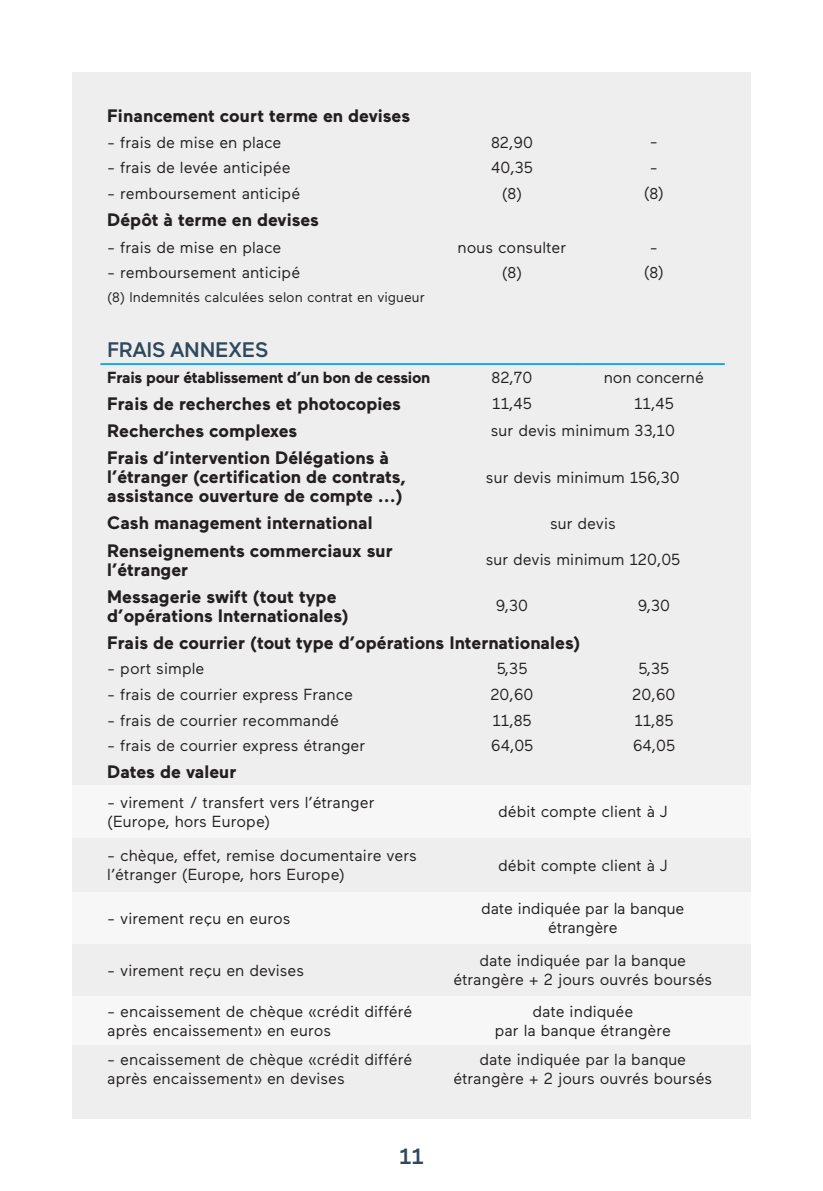
<style>
.page{position:relative;width:823px;height:1191px;background:#fff}
.page>*{position:absolute;margin:0;border:0;box-sizing:border-box;transform-origin:0 0}
.t1{font:500 22px "Maax";color:#2e495d}
.t2{font:500 21px "Maax";letter-spacing:-.02em;color:#2e495d}
.t3{font:700 18px/19px "Maax";color:#231f20}
.t4{font:16px/19px "Maax";color:#231f20}
.t5{font:700 16px "Maax";letter-spacing:-.02em;color:#231f20}
.t6{font:14px "Maax";color:#231f20}
</style>
<div class="page">
<div style="left:72px;top:72px;width:678px;height:1047px;background:#eeeeef"></div>
<div style="left:72px;top:785px;width:678px;height:53px;background:#f7f7f8"></div>
<div style="left:72px;top:892px;width:678px;height:51px;background:#f7f7f8"></div>
<div style="left:72px;top:996px;width:678px;height:48px;background:#f7f7f8"></div>
<hr style="left:100px;top:363px;width:341px;height:2px;background:#14abe3">
<hr style="left:441px;top:363px;width:141px;height:2px;background:#14abe3">
<hr style="left:582px;top:363px;width:142px;height:2px;background:#14abe3">
<p class="t3" style="left:107px;top:107px;width:304px">Financement court terme en devises</p>
<p class="t4" style="left:107px;top:133px;width:176px">- frais de mise en place</p>
<p class="t4" style="left:490px;top:133px;width:43px">82,90</p>
<p class="t4" style="left:649px;top:132px;width:10px">-</p>
<p class="t4" style="left:107px;top:158px;width:185px">- frais de levée anticipée</p>
<p class="t4" style="left:491px;top:158px;width:43px">40,35</p>
<p class="t4" style="left:649px;top:158px;width:10px">-</p>
<p class="t4" style="left:107px;top:184px;width:194px">- remboursement anticipé</p>
<p class="t4" style="left:501px;top:184px;width:22px">(8)</p>
<p class="t4" style="left:643px;top:183px;width:22px">(8)</p>
<p class="t3" style="left:107px;top:210px;width:213px">Dépôt à terme en devises</p>
<p class="t4" style="left:107px;top:238px;width:176px">- frais de mise en place</p>
<p class="t4" style="left:457px;top:238px;width:110px">nous consulter</p>
<p class="t4" style="left:649px;top:238px;width:10px">-</p>
<p class="t4" style="left:107px;top:263px;width:194px">- remboursement anticipé</p>
<p class="t4" style="left:501px;top:263px;width:22px">(8)</p>
<p class="t4" style="left:643px;top:262px;width:22px">(8)</p>
<p class="t6" style="left:107px;top:290px;width:319px">(8) Indemnités calculées selon contrat en vigueur</p>
<p class="t2" style="left:107px;top:339px;width:163px">FRAIS ANNEXES</p>
<p class="t5" style="left:107px;top:369px;width:324px">Frais pour établissement d’un bon de cession</p>
<p class="t4" style="left:491px;top:368px;width:42px">82,70</p>
<p class="t4" style="left:603px;top:368px;width:101px">non concerné</p>
<p class="t3" style="left:107px;top:394px;width:295px">Frais de recherches et photocopies</p>
<p class="t4" style="left:492px;top:394px;width:41px">11,45</p>
<p class="t4" style="left:633px;top:394px;width:41px">11,45</p>
<p class="t3" style="left:107px;top:421px;width:191px">Recherches complexes</p>
<p class="t4" style="left:490px;top:421px;width:185px">sur devis minimum 33,10</p>
<p class="t3" style="left:107px;top:449px;width:300px">Frais d’intervention Délégations à l’étranger (certification de contrats, assistance ouverture de compte ...)</p>
<p class="t4" style="left:485px;top:468px;width:195px">sur devis minimum 156,30</p>
<p class="t3" style="left:107px;top:514px;width:267px">Cash management international</p>
<p class="t4" style="left:549px;top:514px;width:67px">sur devis</p>
<p class="t3" style="left:107px;top:541px;width:287px">Renseignements commerciaux sur l’étranger</p>
<p class="t4" style="left:485px;top:550px;width:196px">sur devis minimum 120,05</p>
<p class="t3" style="left:107px;top:587px;width:243px">Messagerie swift (tout type d’opérations Internationales)</p>
<p class="t4" style="left:495px;top:596px;width:34px">9,30</p>
<p class="t4" style="left:637px;top:596px;width:34px">9,30</p>
<p class="t3" style="left:107px;top:633px;width:474px">Frais de courrier (tout type d’opérations Internationales)</p>
<p class="t4" style="left:107px;top:659px;width:98px">- port simple</p>
<p class="t4" style="left:496px;top:659px;width:32px">5,35</p>
<p class="t4" style="left:638px;top:659px;width:32px">5,35</p>
<p class="t4" style="left:107px;top:685px;width:247px">- frais de courrier express France</p>
<p class="t4" style="left:490px;top:685px;width:45px">20,60</p>
<p class="t4" style="left:632px;top:685px;width:45px">20,60</p>
<p class="t4" style="left:107px;top:711px;width:233px">- frais de courrier recommandé</p>
<p class="t4" style="left:492px;top:711px;width:40px">11,85</p>
<p class="t4" style="left:634px;top:711px;width:40px">11,85</p>
<p class="t4" style="left:107px;top:736px;width:259px">- frais de courrier express étranger</p>
<p class="t4" style="left:490px;top:736px;width:44px">64,05</p>
<p class="t4" style="left:632px;top:736px;width:44px">64,05</p>
<p class="t3" style="left:107px;top:763px;width:131px">Dates de valeur</p>
<p class="t4" style="left:107px;top:793px;width:268px">- virement / transfert vers l’étranger (Europe, hors Europe)</p>
<p class="t4" style="left:498px;top:802px;width:171px">débit compte client à J</p>
<p class="t4" style="left:107px;top:846px;width:311px">- chèque, effet, remise documentaire vers l’étranger (Europe, hors Europe)</p>
<p class="t4" style="left:498px;top:856px;width:171px">débit compte client à J</p>
<p class="t4" style="left:107px;top:908px;width:185px">- virement reçu en euros</p>
<p class="t4" style="left:481px;top:899px;width:205px;text-align:center">date indiquée par la banque étrangère</p>
<p class="t4" style="left:107px;top:960px;width:198px">- virement reçu en devises</p>
<p class="t4" style="left:453px;top:951px;width:260px;text-align:center">date indiquée par la banque étrangère + 2 jours ouvrés boursés</p>
<p class="t4" style="left:107px;top:1002px;width:306px">- encaissement de chèque «crédit différé après encaissement» en euros</p>
<p class="t4" style="left:532px;top:1002px;width:102px">date indiquée</p>
<p class="t4" style="left:494px;top:1021px;width:178px">par la banque étrangère</p>
<p class="t4" style="left:107px;top:1050px;width:306px">- encaissement de chèque «crédit différé après encaissement» en devises</p>
<p class="t4" style="left:453px;top:1050px;width:260px;text-align:center">date indiquée par la banque étrangère + 2 jours ouvrés boursés</p>
<p class="t1" style="left:399px;top:1144px;width:26px">11</p>
</div>
